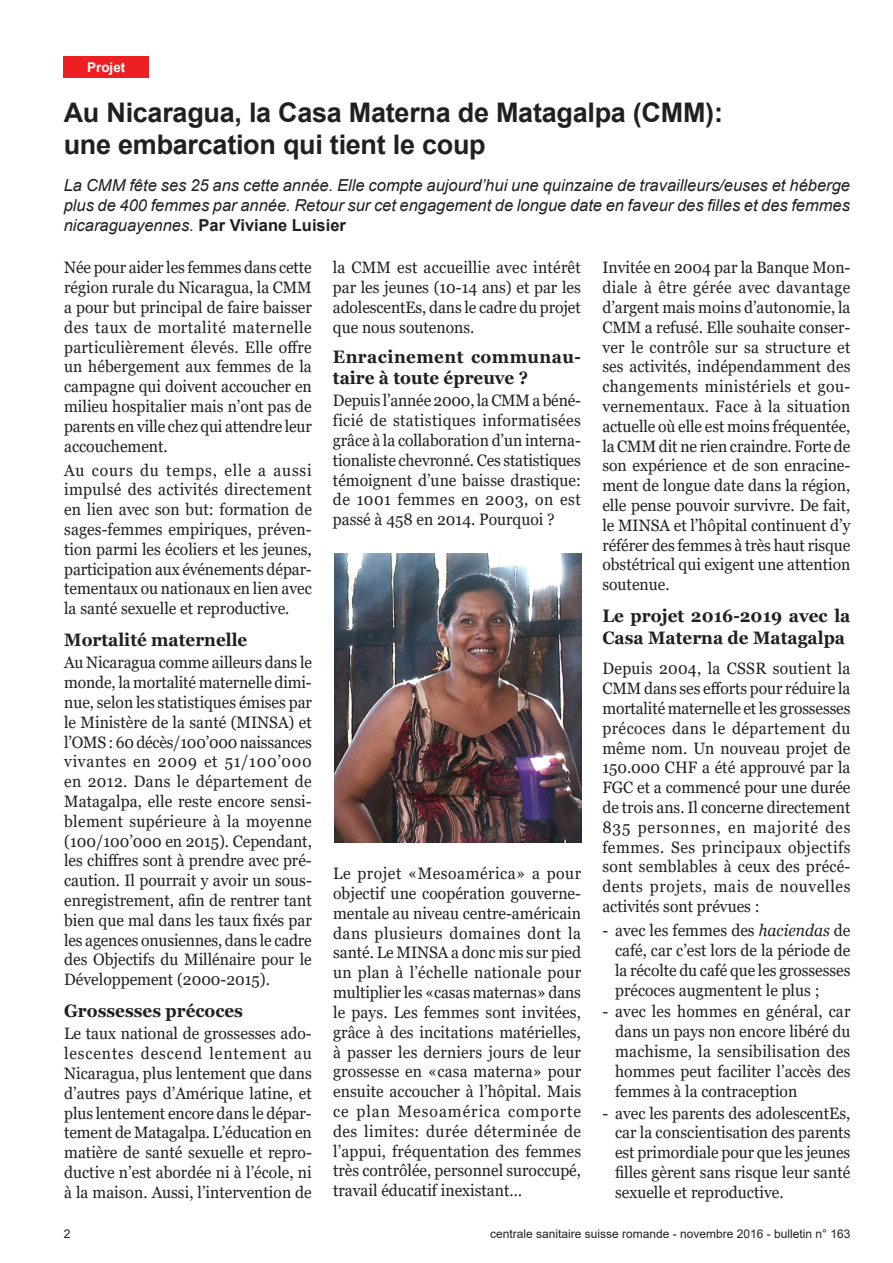
<style>
.page{position:relative;width:893px;height:1263px;background:#fff}
.page>*{position:absolute;margin:0;border:0;box-sizing:border-box;transform-origin:0 0}
.t1{font:700 27px/32.4px "Arial";letter-spacing:-.01em;color:#231f20}
.t2{font:700 18px/21.6px "Georgia";color:#231f20;scale:.95 1}
.t3{font:700 18px/21.6px "Georgia";letter-spacing:.025em;color:#231f20;scale:.95 1}
.t4{font:16.5px/19.8px "Georgia";color:#231f20;text-align:justify;scale:.95 1}
.t5{font:italic 16.5px/19.8px "Arial";color:#231f20;text-align:justify}
.t6{font:700 13.5px "Arial";color:#fff}
.t7{font:12px "Arial";color:#231f20}
.s1{font-weight:700;font-style:normal}
.s2{font-style:italic}
</style>
<div class="page">
<div style="left:64px;top:56px;width:85px;height:21px;background:#ee1f23"></div>
<img style="left:334px;top:553px;width:247px;height:290px">
<p class="t6" style="left:87px;top:57px;width:40px">Projet</p>
<h1 class="t1" style="left:64px;top:96px;width:661px">Au Nicaragua, la Casa Materna de Matagalpa (CMM): une embarcation qui tient le coup</h1>
<p class="t5" style="left:64px;top:175px;width:788px">La CMM fête ses 25 ans cette année. Elle compte aujourd’hui une quinzaine de travailleurs/euses et héberge plus de 400 femmes par année. Retour sur cet engagement de longue date en faveur des filles et des femmes nicaraguayennes. <span class="s1">Par Viviane Luisier</span></p>
<p class="t4" style="left:64px;top:258px;width:262px">Née pour aider les femmes dans cette région rurale du Nicaragua, la CMM a pour but principal de faire baisser des taux de mortalité maternelle particulièrement élevés. Elle offre un hébergement aux femmes de la campagne qui doivent accoucher en milieu hospitalier mais n’ont pas de parents en ville chez qui attendre leur accouchement.</p>
<p class="t4" style="left:64px;top:460px;width:262px">Au cours du temps, elle a aussi impulsé des activités directement en lien avec son but: formation de sages-femmes empiriques, préven&shy;tion parmi les écoliers et les jeunes, participation aux événements dépar&shy;tementaux ou nationaux en lien avec la santé sexuelle et reproductive.</p>
<p class="t2" style="left:64px;top:629px;width:194px">Mortalité maternelle</p>
<p class="t4" style="left:64px;top:653px;width:262px">Au Nicaragua comme ailleurs dans le monde, la mortalité maternelle dimi&shy;nue, selon les statistiques émises par le Ministère de la santé (MINSA) et l’OMS : 60 décès/100’000 naissances vivantes en 2009 et 51/100’000 en 2012. Dans le département de Matagalpa, elle reste encore sensi&shy;blement supérieure à la moyenne (100/100’000 en 2015). Cependant, les chiffres sont à prendre avec pré&shy;caution. Il pourrait y avoir un sous&shy;enregistrement, afin de rentrer tant bien que mal dans les taux fixés par les agences onusiennes, dans le cadre des Objectifs du Millénaire pour le Développement (2000-2015).</p>
<p class="t2" style="left:64px;top:1000px;width:190px">Grossesses précoces</p>
<p class="t4" style="left:64px;top:1024px;width:262px">Le taux national de grossesses ado&shy;lescentes descend lentement au Nicaragua, plus lentement que dans d’autres pays d’Amérique latine, et plus lentement encore dans le dépar&shy;tement de Matagalpa. L’éducation en matière de santé sexuelle et repro&shy;ductive n’est abordée ni à l’école, ni à la maison. Aussi, l’intervention de</p>
<p class="t4" style="left:602px;top:258px;width:263px">Invitée en 2004 par la Banque Mon&shy;diale à être gérée avec davantage d’argent mais moins d’autonomie, la CMM a refusé. Elle souhaite conser&shy;ver le contrôle sur sa structure et ses activités, indépendamment des changements ministériels et gou&shy;vernementaux. Face à la situation actuelle où elle est moins fréquentée, la CMM dit ne rien craindre. Forte de son expérience et de son enracine&shy;ment de longue date dans la région, elle pense pouvoir survivre. De fait, le MINSA et l’hôpital continuent d’y référer des femmes à très haut risque obstétrical qui exigent une attention soutenue.</p>
<p class="t2" style="left:602px;top:605px;width:263px">Le projet 2016-2019 avec la<br>Casa Materna de Matagalpa</p>
<p class="t4" style="left:602px;top:659px;width:263px">Depuis 2004, la CSSR soutient la CMM dans ses efforts pour réduire la mortalité maternelle et les grossesses précoces dans le département du même nom. Un nouveau projet de 150.000 CHF a été approuvé par la FGC et a commencé pour une durée de trois ans. Il concerne directement 835 personnes, en majorité des femmes. Ses principaux objectifs sont semblables à ceux des précé&shy;dents projets, mais de nouvelles activités sont prévues :</p>
<p class="t4" style="left:615px;top:921px;width:249px;text-indent:-13px">- avec les femmes des <span class="s2">haciendas</span> de café, car c’est lors de la période de la récolte du café que les grossesses précoces augmentent le plus ;</p>
<p class="t4" style="left:615px;top:1002px;width:249px;text-indent:-13px">- avec les hommes en général, car dans un pays non encore libéré du machisme, la sensibilisation des hommes peut faciliter l’accès des femmes à la contraception</p>
<p class="t4" style="left:615px;top:1103px;width:249px;text-indent:-13px">- avec les parents des adolescentEs, car la conscientisation des parents est primordiale pour que les jeunes filles gèrent sans risque leur santé sexuelle et reproductive.</p>
<p class="t4" style="left:333px;top:258px;width:262px">la CMM est accueillie avec intérêt par les jeunes (10-14 ans) et par les adolescentEs, dans le cadre du projet que nous soutenons.</p>
<p class="t3" style="left:333px;top:346px;width:263px">Enracinement communau&shy;taire à toute épreuve ?</p>
<p class="t4" style="left:333px;top:391px;width:263px">Depuis l’année 2000, la CMM a béné&shy;ficié de statistiques informatisées grâce à la collaboration d’un interna&shy;tionaliste chevronné. Ces statistiques témoignent d’une baisse drastique: de 1001 femmes en 2003, on est passé à 458 en 2014. Pourquoi ?</p>
<p class="t4" style="left:333px;top:864px;width:263px">Le projet «Mesoamérica» a pour objectif une coopération gouverne&shy;mentale au niveau centre-américain dans plusieurs domaines dont la santé. Le MINSA a donc mis sur pied un plan à l’échelle nationale pour multiplier les «casas maternas» dans le pays. Les femmes sont invitées, grâce à des incitations matérielles, à passer les derniers jours de leur grossesse en «casa materna» pour ensuite accoucher à l’hôpital. Mais ce plan Mesoamérica comporte des limites: durée déterminée de l’appui, fréquentation des femmes très contrôlée, personnel suroccupé, travail éducatif inexistant…</p>
<p class="t7" style="left:64px;top:1225px;width:8px">2</p>
<p class="t7" style="left:490px;top:1225px;width:362px">centrale sanitaire suisse romande - novembre 2016 - bulletin n° 163</p>
</div>
